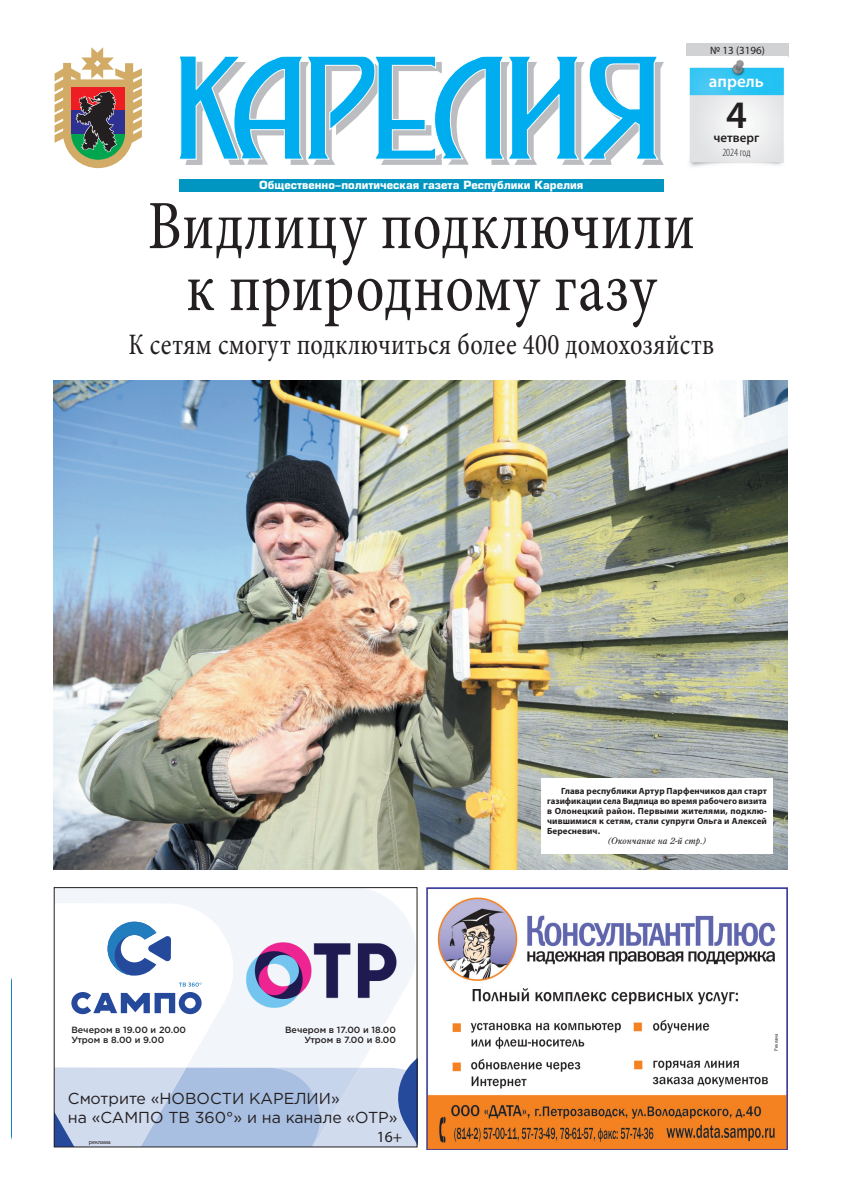
<style>
.page{position:relative;width:842px;height:1191px;background:#fff}
.page>*{position:absolute;margin:0;border:0;box-sizing:border-box;transform-origin:0 0}
.t1{font:condensed 70px/62px "Minion Pro";letter-spacing:.01em;color:#231f20;text-align:center;scale:.9 1}
.t2{font:600 39px "Myriad Pro";color:#231f20}
.t3{font:condensed 30px "Minion Pro";letter-spacing:.01em;color:#231f20;scale:.9 1}
.t4{font:600 17px "Myriad Pro";color:#fff}
.t5{font:15.9px/19.1px "Gotham Pro";color:#231f20}
.t6{font:15.6px "Myriad Pro";color:#231f20}
.t7{font:600 13px "Myriad Pro";color:#231f20}
.t8{font:700 11px "Europe C";color:#fff}
.t9{font:11px "Myriad Pro";color:#231f20}
.t10{font:300 condensed 11px "Myriad Pro";color:#231f20}
.t11{font:700 9px "Myriad Pro";letter-spacing:.01em;color:#231f20}
.t12{font:500 9px/10.8px "Gotham Pro";color:#231f20}
.t13{font:italic 9px "AG Centurion C";color:#231f20}
.t14{font:6px "Myriad Pro";color:#231f20}
.t15{font:5px "Officina Sans C";color:#231f20}
</style>
<div class="page">
<img style="left:53px;top:380px;width:735px;height:489px">
<svg style="left:55px;top:47px;width:87px;height:121px"></svg>
<svg style="left:185px;top:62px;width:479px;height:103px"></svg>
<svg style="left:179px;top:56px;width:479px;height:104px"></svg>
<div style="left:179px;top:179px;width:484px;height:13px;background:#0096c1"></div>
<div style="left:686px;top:43px;width:103px;height:14px;background:#d1d2d4"></div>
<img style="left:689px;top:60px;width:95px;height:107px">
<div style="left:541px;top:778px;width:232px;height:75px;background:#fff"></div>
<div style="left:56px;top:889px;width:352px;height:33px;background:#f2f5fa"></div>
<svg style="left:56px;top:903px;width:194px;height:19px"></svg>
<svg style="left:56px;top:922px;width:359px;height:223px"></svg>
<img style="left:241px;top:938px;width:157px;height:71px">
<div style="left:54px;top:887px;width:363px;height:260px;border:1px solid #231f20"></div>
<img style="left:427px;top:887px;width:361px;height:262px">
<img style="left:11px;top:977px;width:1px;height:165px">
<p class="t9" style="left:710px;top:44px;width:56px">№ 13 (3196)</p>
<p class="t4" style="left:709px;top:71px;width:56px">апрель</p>
<p class="t2" style="left:726px;top:91px;width:22px">4</p>
<p class="t8" style="left:259px;top:179px;width:326px">Общественно-политическая газета Республики Карелия</p>
<p class="t7" style="left:714px;top:130px;width:47px">четверг</p>
<p class="t10" style="left:722px;top:146px;width:30px">2024 год</p>
<p class="t1" style="left:148px;top:193px;width:609px">Видлицу подключили к природному газу</p>
<p class="t3" style="left:129px;top:326px;width:652px">К сетям смогут подключиться более 400 домохозяйств</p>
<p class="t12" style="left:71px;top:1024px;width:116px">Вечером в 19.00 и 20.00<br>Утром в 8.00 и 9.00</p>
<p class="t12" style="left:285px;top:1024px;width:112px;text-align:right">Вечером в 17.00 и 18.00<br>Утром в 7.00 и 8.00</p>
<p class="t5" style="left:68px;top:1089px;width:331px">Смотрите «НОВОСТИ КАРЕЛИИ»<br>на «САМПО ТВ 360°» и на канале «ОТР»</p>
<p class="t14" style="left:89px;top:1138px;width:24px">реклама</p>
<p class="t6" style="left:377px;top:1127px;width:27px">16+</p>
<p class="t11" style="left:561px;top:786px;width:207px">Глава республики Артур Парфенчиков дал старт</p>
<p class="t11" style="left:547px;top:796px;width:221px">газификации села Видлица во время рабочего визита</p>
<p class="t11" style="left:547px;top:806px;width:221px">в Олонецкий район. Первыми жителями, подклю-</p>
<p class="t11" style="left:547px;top:816px;width:221px">чившимися к сетям, стали супруги Ольга и Алексей</p>
<p class="t11" style="left:547px;top:826px;width:54px">Бересневич.</p>
<p class="t13" style="left:607px;top:835px;width:101px">(Окончание на 2-й стр.)</p>
<p class="t15" style="left:774px;top:1051px;width:19px;rotate:-90deg">Реклама</p>
</div>
